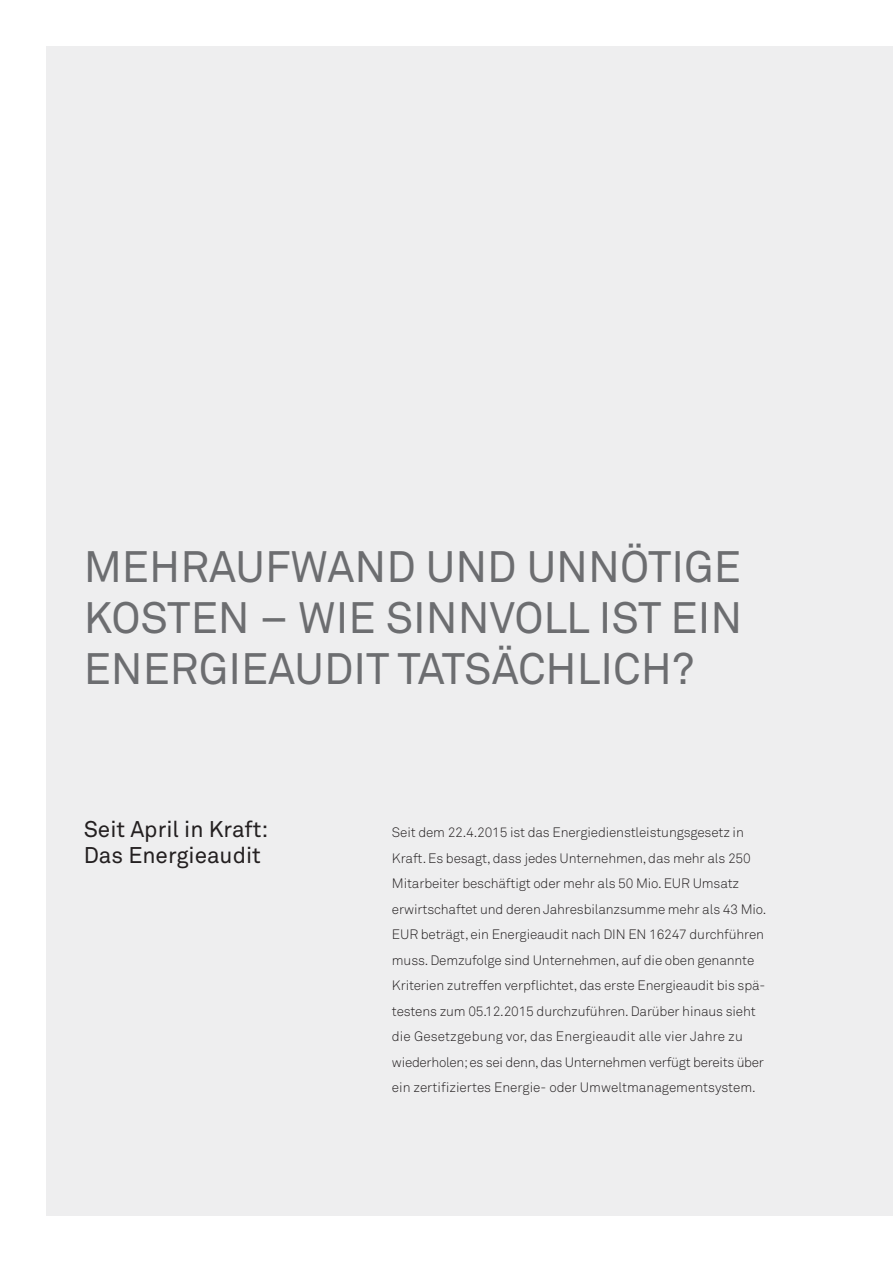
<style>
.page{position:relative;width:893px;height:1263px;background:#fff}
.page>*{position:absolute;margin:0;border:0;box-sizing:border-box;transform-origin:0 0}
.t1{font:43.5px/51px "Akkurat";color:#6c6d70}
.t2{font:22.5px/25.5px "Akkurat";color:#231f20}
.t3{font:300 13.5px/25.5px "Akkurat";letter-spacing:-.01em;color:#231f20}
</style>
<div class="page">
<div style="left:47px;top:47px;width:846px;height:1169px;background:#eeeeef"></div>
<h1 class="t1" style="left:84px;top:541px;width:660px">MEHRAUFWAND UND UNNÖTIGE<br>KOSTEN – WIE SINNVOLL IST EIN<br>ENERGIEAUDIT TATSÄCHLICH?</h1>
<h2 class="t2" style="left:84px;top:816px;width:186px">SEIT APRIL IN KRAFT:<br>DAS ENERGIEAUDIT</h2>
<p class="t3" style="left:392px;top:820px;width:376px">Seit dem 22.4.2015 ist das Energiedienstleistungsgesetz in Kraft. Es besagt, dass jedes Unternehmen, das mehr als 250<br>Mitarbeiter beschäftigt oder mehr als 50 Mio. EUR Umsatz erwirtschaftet und deren Jahresbilanzsumme mehr als 43 Mio.<br>EUR beträgt, ein Energieaudit nach DIN EN 16247 durchführen muss. Demzufolge sind Unternehmen, auf die oben genannte Kriterien zutreffen verpflichtet, das erste Energieaudit bis spä&shy;testens zum 05.12.2015 durchzuführen. Darüber hinaus sieht die Gesetzgebung vor, das Energieaudit alle vier Jahre zu wiederholen; es sei denn, das Unternehmen verfügt bereits über ein zertifiziertes Energie- oder Umweltmanagementsystem.</p>
</div>
